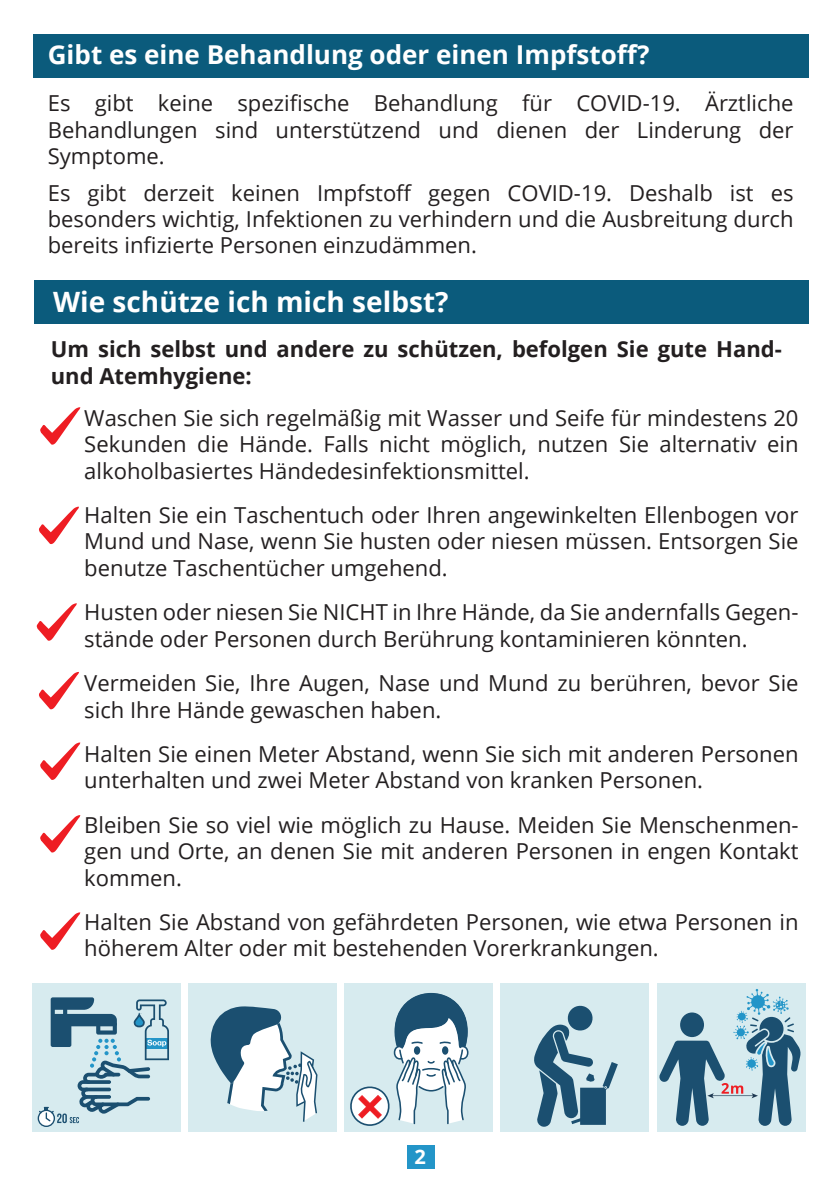
<style>
.page{position:relative;width:840px;height:1191px;background:#fff}
.page>*{position:absolute;margin:0;border:0;box-sizing:border-box;transform-origin:0 0}
.t1{font:700 28px "Open Sans";color:#fff}
.t2{font:700 26px "Open Sans";color:#fff}
.t3{font:22px/26.4px "Open Sans";color:#231f20;text-align:justify}
.t4{font:700 22px/26.4px "Open Sans";color:#231f20}
.t5{font:700 20px "Open Sans";color:#fff}
</style>
<div class="page">
<div style="left:33px;top:34px;width:775px;height:44px;background:#0b5b7c"></div>
<div style="left:34px;top:280px;width:774px;height:44px;background:#0b5b7c"></div>
<svg style="left:40px;top:407px;width:41px;height:38px"></svg>
<svg style="left:39px;top:506px;width:40px;height:38px"></svg>
<svg style="left:36px;top:603px;width:41px;height:38px"></svg>
<svg style="left:39px;top:671px;width:40px;height:39px"></svg>
<svg style="left:40px;top:742px;width:41px;height:38px"></svg>
<svg style="left:40px;top:815px;width:41px;height:38px"></svg>
<svg style="left:40px;top:912px;width:41px;height:38px"></svg>
<div style="left:188px;top:983px;width:149px;height:149px;background:#d7ebef"></div>
<svg style="left:210px;top:1006px;width:107px;height:115px"></svg>
<div style="left:344px;top:983px;width:148px;height:149px;background:#d7ebef"></div>
<svg style="left:350px;top:993px;width:118px;height:133px"></svg>
<div style="left:499px;top:983px;width:149px;height:149px;background:#d7ebef"></div>
<svg style="left:534px;top:1005px;width:83px;height:121px"></svg>
<div style="left:656px;top:983px;width:149px;height:149px;background:#d7ebef"></div>
<svg style="left:659px;top:989px;width:141px;height:136px"></svg>
<div style="left:32px;top:983px;width:149px;height:148px;background:#d7ebef"></div>
<svg style="left:38px;top:997px;width:131px;height:130px"></svg>
<div style="left:406px;top:1145px;width:28px;height:23px;background:#2395c8"></div>
<p class="t2" style="left:48px;top:36px;width:603px">Gibt es eine Behandlung oder einen Impfstoff?</p>
<p class="t3" style="left:48px;top:89px;width:747px">Es gibt keine spezifische Behandlung für COVID-19. Ärztliche Behandlungen sind unterstützend und dienen der Linderung der Symptome.</p>
<p class="t3" style="left:48px;top:179px;width:747px">Es gibt derzeit keinen Impfstoff gegen COVID-19. Deshalb ist es besonders wichtig, Infektionen zu verhindern und die Ausbreitung durch bereits infizierte Personen einzudämmen.</p>
<p class="t1" style="left:53px;top:282px;width:397px">Wie schütze ich mich selbst?</p>
<p class="t4" style="left:51px;top:336px;width:732px">Um sich selbst und andere zu schützen, befolgen Sie gute Hand&shy;und Atemhygiene:</p>
<p class="t3" style="left:84px;top:404px;width:715px">Waschen Sie sich regelmäßig mit Wasser und Seife für mindestens 20<br>Sekunden die Hände. Falls nicht möglich, nutzen Sie alternativ ein alkoholbasiertes Händedesinfektionsmittel.</p>
<p class="t3" style="left:84px;top:501px;width:715px">Halten Sie ein Taschentuch oder Ihren angewinkelten Ellenbogen vor Mund und Nase, wenn Sie husten oder niesen müssen. Entsorgen Sie benutze Taschentücher umgehend.</p>
<p class="t3" style="left:84px;top:598px;width:715px">Husten oder niesen Sie NICHT in Ihre Hände, da Sie andernfalls Gegen&shy;stände oder Personen durch Berührung kontaminieren könnten.</p>
<p class="t3" style="left:84px;top:669px;width:715px">Vermeiden Sie, Ihre Augen, Nase und Mund zu berühren, bevor Sie sich Ihre Hände gewaschen haben.</p>
<p class="t3" style="left:84px;top:740px;width:715px">Halten Sie einen Meter Abstand, wenn Sie sich mit anderen Personen unterhalten und zwei Meter Abstand von kranken Personen.</p>
<p class="t3" style="left:84px;top:811px;width:715px">Bleiben Sie so viel wie möglich zu Hause. Meiden Sie Menschenmen&shy;gen und Orte, an denen Sie mit anderen Personen in engen Kontakt kommen.</p>
<p class="t3" style="left:84px;top:908px;width:715px">Halten Sie Abstand von gefährdeten Personen, wie etwa Personen in höherem Alter oder mit bestehenden Vorerkrankungen.</p>
<p class="t5" style="left:414px;top:1142px;width:13px">2</p>
</div>
